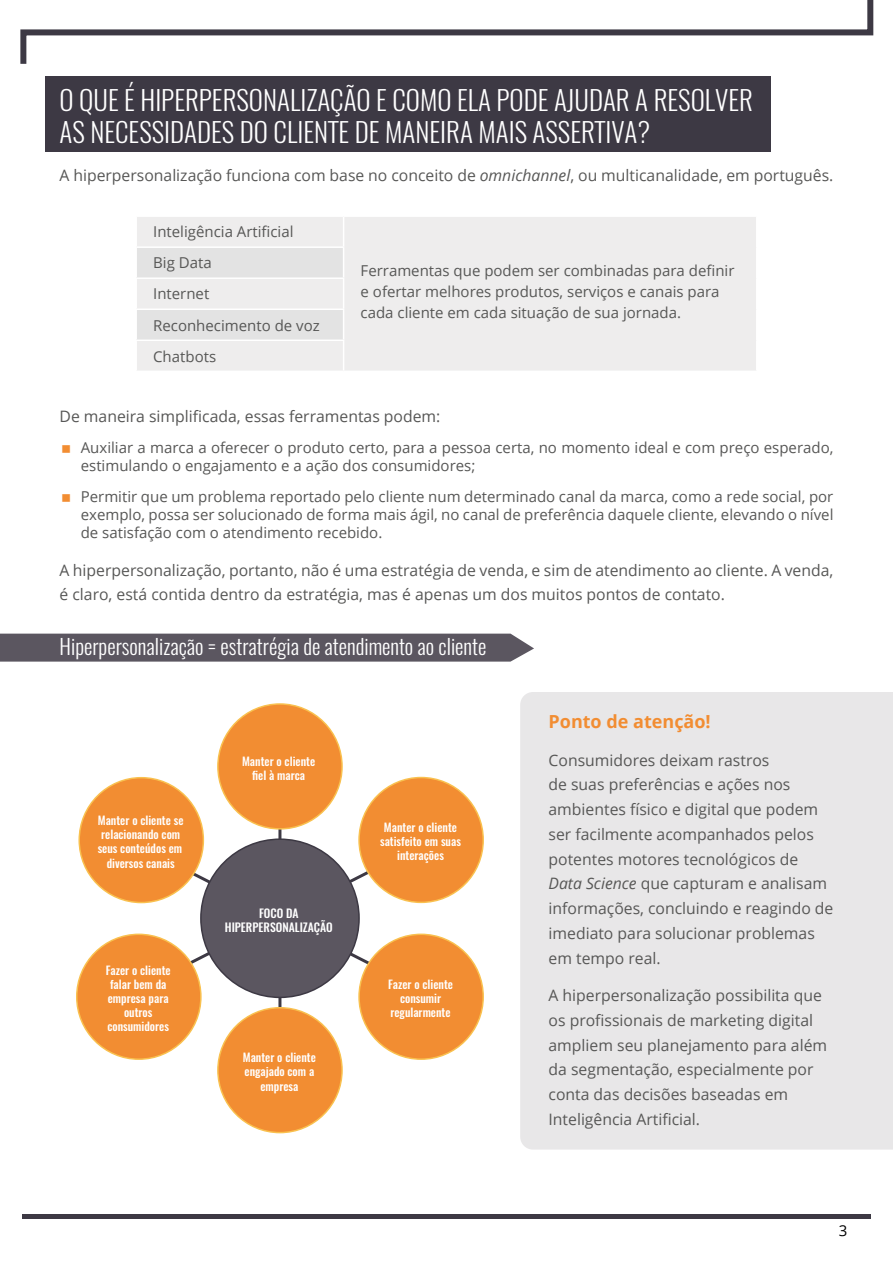
<style>
.page{position:relative;width:893px;height:1263px;background:#fff}
.page>*{position:absolute;margin:0;border:0;box-sizing:border-box;transform-origin:0 0}
.t1{font:300 27px/32.4px "Oswald";color:#fff}
.t2{font:300 21px "Oswald";color:#fff}
.t3{font:700 18px "Open Sans";color:#f28d32}
.t4{font:15.75px/24.8px "Open Sans";color:#575756}
.t5{font:15px/18px "Open Sans";color:#575756}
.t6{font:15px "Open Sans";color:#000}
.t7{font:500 11.7px/14.2px "Oswald";color:#fff;text-align:center}
.t8{font:500 11.55px/14.1px "Oswald";color:#fff;text-align:center}
.s1{font-style:italic}
</style>
<div class="page">
<svg style="left:20px;top:0;width:854px;height:64px"></svg>
<hr style="left:22px;top:1214px;width:849px;height:4px;background:#3d3944">
<div style="left:520px;top:692px;width:373px;height:457px;background:#e8e7e8"></div>
<div style="left:0;top:634px;width:534px;height:28px;background:#5b5660"></div>
<div style="left:45px;top:77px;width:726px;height:75px;background:#3d3944"></div>
<div style="left:344px;top:217px;width:412px;height:154px;background:#eeeded"></div>
<svg style="left:137px;top:217px;width:206px;height:154px"></svg>
<hr style="left:278px;top:760px;width:3px;height:314px;background:#3d3944">
<svg style="left:136px;top:842px;width:288px;height:151px"></svg>
<div style="left:201px;top:839px;width:158px;height:158px;background:#5b5660;border-radius:50%"></div>
<div style="left:218px;top:1008px;width:124px;height:124px;background:#f28d32;border-radius:50%"></div>
<div style="left:218px;top:704px;width:124px;height:125px;background:#f28d32;border-radius:50%"></div>
<div style="left:359px;top:934px;width:124px;height:125px;background:#f28d32;border-radius:50%"></div>
<div style="left:359px;top:777px;width:124px;height:125px;background:#f28d32;border-radius:50%"></div>
<div style="left:77px;top:934px;width:124px;height:125px;background:#f28d32;border-radius:50%"></div>
<div style="left:79px;top:778px;width:124px;height:124px;background:#f28d32;border-radius:50%"></div>
<h1 class="t1" style="left:60px;top:84px;width:695px">O QUE É HIPERPERSONALIZAÇÃO E COMO ELA PODE AJUDAR A RESOLVER<br>AS NECESSIDADES DO CLIENTE DE MANEIRA MAIS ASSERTIVA?</h1>
<p class="t4" style="left:60px;top:162px;width:775px">A hiperpersonalização funciona com base no conceito de <span class="s1">omnichannel</span>, ou multicanalidade, em português.</p>
<p class="t5" style="left:153px;top:223px;width:142px">Inteligência Artificial</p>
<p class="t5" style="left:153px;top:247px;width:168px;line-height:31px">Big Data<br>Internet<br>Reconhecimento de voz<br>Chatbots</p>
<p class="t5" style="left:361px;top:260px;width:375px;line-height:21px">Ferramentas que podem ser combinadas para definir e ofertar melhores produtos, serviços e canais para cada cliente em cada situação de sua jornada.</p>
<p class="t4" style="left:60px;top:404px;width:382px">De maneira simplificada, essas ferramentas podem:</p>
<p class="t5" style="left:81px;top:438px;width:754px">Auxiliar a marca a oferecer o produto certo, para a pessoa certa, no momento ideal e com preço esperado, estimulando o engajamento e a ação dos consumidores;</p>
<p class="t5" style="left:81px;top:487px;width:754px;text-align:justify">Permitir que um problema reportado pelo cliente num determinado canal da marca, como a rede social, por exemplo, possa ser solucionado de forma mais ágil, no canal de preferência daquele cliente, elevando o nível de satisfação com o atendimento recebido.</p>
<p class="t4" style="left:60px;top:557px;width:775px">A hiperpersonalização, portanto, não é uma estratégia de venda, e sim de atendimento ao cliente. A venda, é claro, está contida dentro da estratégia, mas é apenas um dos muitos pontos de contato.</p>
<h2 class="t2" style="left:60px;top:632px;width:428px">Hiperpersonalização = estratrégia de atendimento ao cliente</h2>
<p class="t8" style="left:98px;top:814px;width:87px">Manter o cliente se relacionando com seus conteúdos em diversos canais</p>
<p class="t8" style="left:106px;top:963px;width:66px">Fazer o cliente falar bem da empresa para outros consumidores</p>
<p class="t8" style="left:242px;top:754px;width:75px">Manter o cliente fiel à marca</p>
<p class="t7" style="left:225px;top:906px;width:110px">FOCO DA<br>HIPERPERSONALIZAÇÃO</p>
<p class="t8" style="left:243px;top:1051px;width:75px">Manter o cliente engajado com a empresa</p>
<p class="t8" style="left:380px;top:821px;width:82px">Manter o cliente satisfeito em suas interações</p>
<p class="t8" style="left:388px;top:977px;width:66px">Fazer o cliente consumir regularmente</p>
<p class="t3" style="left:549px;top:709px;width:164px">Ponto de atenção!</p>
<p class="t4" style="left:549px;top:747px;width:286px">Consumidores deixam rastros<br>de suas preferências e ações nos ambientes físico e digital que podem ser facilmente acompanhados pelos potentes motores tecnológicos de<br><span class="s1">Data Science</span> que capturam e analisam informações, concluindo e reagindo de imediato para solucionar problemas em tempo real.</p>
<p class="t4" style="left:549px;top:982px;width:280px">A hiperpersonalização possibilita que os profissionais de marketing digital ampliem seu planejamento para além da segmentação, especialmente por conta das decisões baseadas em Inteligência Artificial.</p>
<p class="t6" style="left:839px;top:1220px;width:10px">3</p>
</div>
